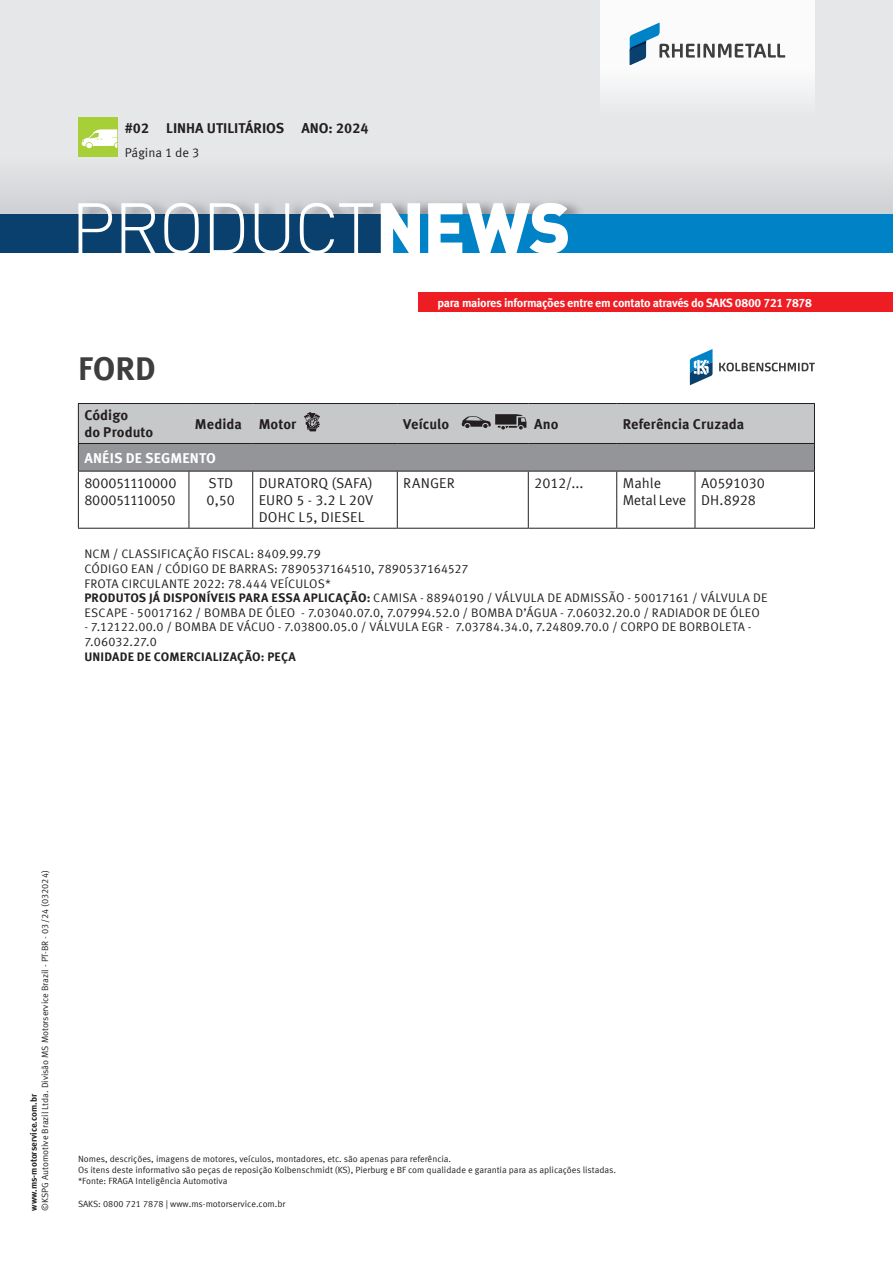
<style>
.page{position:relative;width:893px;height:1263px;background:#fff}
.page>*{position:absolute;margin:0;border:0;box-sizing:border-box;transform-origin:0 0}
.t1{font:300 70.5px "DIN Offc";letter-spacing:-.03em;color:#fff}
.Titulos{font:700 33px "Meta Offc Pro";color:#3e3e3f}
.t2{font:14.25px/17.1px "Meta Offc Pro Norm";color:#231f20;text-align:justify}
.t3{font:700 14.25px "Meta Offc Pro";color:#231f20}
.t4{font:700 14.25px "Meta Offc Pro";letter-spacing:.01em;color:#fff}
.t5{font:14.25px "Meta Offc Pro Norm";letter-spacing:-.035em;color:#231f20}
.t6{font:12.75px "Meta Offc Pro Norm";color:#231f20}
.t7{font:12.3px/14.7px "Meta Offc Pro Norm";letter-spacing:.015em;color:#231f20}
.t8{font:700 12.3px "Meta Offc Pro";letter-spacing:.015em;color:#231f20}
.t9{font:700 12px "Meta Offc Pro";letter-spacing:-.025em;color:#fff}
.t10{font:9px/11.2px "Meta Offc Pro Norm";color:#231f20}
.t11{font:700 9px "Meta Offc Pro";color:#231f20}
.s1{font-weight:900}
.s2{font-family:"Meta Offc Pro";font-weight:700}
</style>
<div class="page">
<div style="left:0;top:0;width:893px;height:234px;background:#e6e7e9"></div>
<div style="left:0;top:156px;width:893px;height:58px;background:#dbdddf"></div>
<div style="left:80px;top:198px;width:508px;height:16px;background:#231f20;opacity:.4"></div>
<div style="left:0;top:214px;width:893px;height:39px;background:#09406e"></div>
<div style="left:383px;top:214px;width:510px;height:39px;background:#0082c7"></div>
<div style="left:600px;top:0;width:215px;height:118px;background:linear-gradient(to right,#f5f5f6,#f5f5f6)"></div>
<svg style="left:630px;top:23px;width:155px;height:42px;background:#cad4da"></svg>
<div style="left:418px;top:292px;width:475px;height:20px;background:#ee1d23"></div>
<div style="left:78px;top:118px;width:39px;height:39px;background:#a6cf38"></div>
<svg style="left:82px;top:129px;width:35px;height:19px"></svg>
<hr style="left:78px;top:471px;width:1px;height:57px;background:#231f20">
<hr style="left:814px;top:471px;width:1px;height:57px;background:#231f20">
<hr style="left:189px;top:471px;width:1px;height:57px;background:#231f20">
<hr style="left:252px;top:471px;width:1px;height:57px;background:#231f20">
<hr style="left:397px;top:471px;width:1px;height:57px;background:#231f20">
<hr style="left:528px;top:471px;width:1px;height:57px;background:#231f20">
<hr style="left:616px;top:471px;width:1px;height:57px;background:#231f20">
<hr style="left:695px;top:471px;width:1px;height:57px;background:#231f20">
<hr style="left:78px;top:471px;width:111px;height:1px;background:#231f20">
<hr style="left:189px;top:471px;width:64px;height:1px;background:#231f20">
<hr style="left:253px;top:471px;width:144px;height:1px;background:#231f20">
<hr style="left:397px;top:471px;width:131px;height:1px;background:#231f20">
<hr style="left:528px;top:471px;width:89px;height:1px;background:#231f20">
<hr style="left:617px;top:471px;width:78px;height:1px;background:#231f20">
<hr style="left:695px;top:471px;width:120px;height:1px;background:#231f20">
<hr style="left:78px;top:528px;width:111px;height:1px;background:#231f20">
<hr style="left:189px;top:528px;width:64px;height:1px;background:#231f20">
<hr style="left:253px;top:528px;width:144px;height:1px;background:#231f20">
<hr style="left:397px;top:528px;width:131px;height:1px;background:#231f20">
<hr style="left:528px;top:528px;width:89px;height:1px;background:#231f20">
<hr style="left:617px;top:528px;width:78px;height:1px;background:#231f20">
<hr style="left:695px;top:528px;width:120px;height:1px;background:#231f20">
<svg style="left:78px;top:403px;width:737px;height:68px;background:#aaabad"></svg>
<svg style="left:690px;top:349px;width:22px;height:36px"></svg>
<svg style="left:719px;top:363px;width:96px;height:8px"></svg>
<p class="t3" style="left:125px;top:117px;width:245px">#02 LINHA UTILITÁRIOS ANO: 2024</p>
<p class="t6" style="left:125px;top:143px;width:76px">Página 1 de 3</p>
<h1 class="t1" style="left:71px;top:185px;width:502px">PRODUCT<span class="s1">NEWS</span></h1>
<p class="t9" style="left:437px;top:293px;width:376px">para maiores informações entre em contato através do SAKS 0800 721 7878</p>
<p class="Titulos" style="left:78px;top:342px;width:79px">FORD</p>
<p class="t3" style="left:84px;top:404px;width:45px">Código</p>
<p class="t3" style="left:84px;top:421px;width:70px">do Produto</p>
<p class="t3" style="left:195px;top:413px;width:48px">Medida</p>
<p class="t3" style="left:259px;top:413px;width:39px">Motor</p>
<p class="t3" style="left:403px;top:413px;width:47px">Veículo</p>
<p class="t3" style="left:534px;top:413px;width:26px">Ano</p>
<p class="t3" style="left:623px;top:413px;width:123px">Referência Cruzada</p>
<p class="t4" style="left:84px;top:447px;width:133px">ANÉIS DE SEGMENTO</p>
<p class="t2" style="left:84px;top:474px;width:94px">800051110000</p>
<p class="t5" style="left:84px;top:489px;width:93px">800051110050</p>
<p class="t2" style="left:259px;top:474px;width:116px">DURATORQ (SAFA)<br>EURO 5 - 3.2 L 20V DOHC L5, DIESEL</p>
<p class="t2" style="left:403px;top:474px;width:53px">RANGER</p>
<p class="t2" style="left:534px;top:474px;width:51px">2012/...</p>
<p class="t2" style="left:623px;top:474px;width:40px">Mahle</p>
<p class="t2" style="left:208px;top:474px;width:26px">STD</p>
<p class="t2" style="left:207px;top:491px;width:30px">0,50</p>
<p class="t2" style="left:701px;top:474px;width:65px">A0591030</p>
<p class="t2" style="left:701px;top:491px;width:57px">DH.8928</p>
<p class="t2" style="left:623px;top:491px;width:65px">Metal Leve</p>
<p class="t7" style="left:84px;top:546px;width:238px">NCM / CLASSIFICAÇÃO FISCAL: 8409.99.79</p>
<p class="t7" style="left:84px;top:560px;width:386px">CÓDIGO EAN / CÓDIGO DE BARRAS: 7890537164510, 7890537164527</p>
<p class="t7" style="left:84px;top:575px;width:248px">FROTA CIRCULANTE 2022: 78.444 VEÍCULOS*</p>
<p class="t7" style="left:84px;top:590px;width:685px"><span class="s2">PRODUTOS JÁ DISPONÍVEIS PARA ESSA APLICAÇÃO:</span> CAMISA - 88940190 / VÁLVULA DE ADMISSÃO - 50017161 / VÁLVULA DE<br>ESCAPE - 50017162 / BOMBA DE ÓLEO - 7.03040.07.0, 7.07994.52.0 / BOMBA D’ÁGUA - 7.06032.20.0 / RADIADOR DE ÓLEO</p>
<p class="t7" style="left:84px;top:619px;width:669px">- 7.12122.00.0 / BOMBA DE VÁCUO - 7.03800.05.0 / VÁLVULA EGR - 7.03784.34.0, 7.24809.70.0 / CORPO DE BORBOLETA -<br>7.06032.27.0</p>
<p class="t8" style="left:84px;top:647px;width:213px">UNIDADE DE COMERCIALIZAÇÃO: PEÇA</p>
<p class="t10" style="left:39px;top:1211px;width:342px;rotate:-90deg">©KSPG Automotive Brazil Ltda. Divisão MS Motorservice Brazil - PT-BR - 03/24 (032024)</p>
<p class="t11" style="left:27px;top:1211px;width:118px;rotate:-90deg">www.ms-motorservice.com.br</p>
<p class="t10" style="left:78px;top:1152px;width:540px">Nomes, descrições, imagens de motores, veículos, montadores, etc. são apenas para referência.<br>Os itens deste informativo são peças de reposição Kolbenschmidt (KS), Pierburg e BF com qualidade e garantia para as aplicações listadas. *Fonte: FRAGA Inteligência Automotiva</p>
<p class="t10" style="left:78px;top:1197px;width:209px">SAKS: 0800 721 7878 | www.ms-motorservice.com.br</p>
</div>
